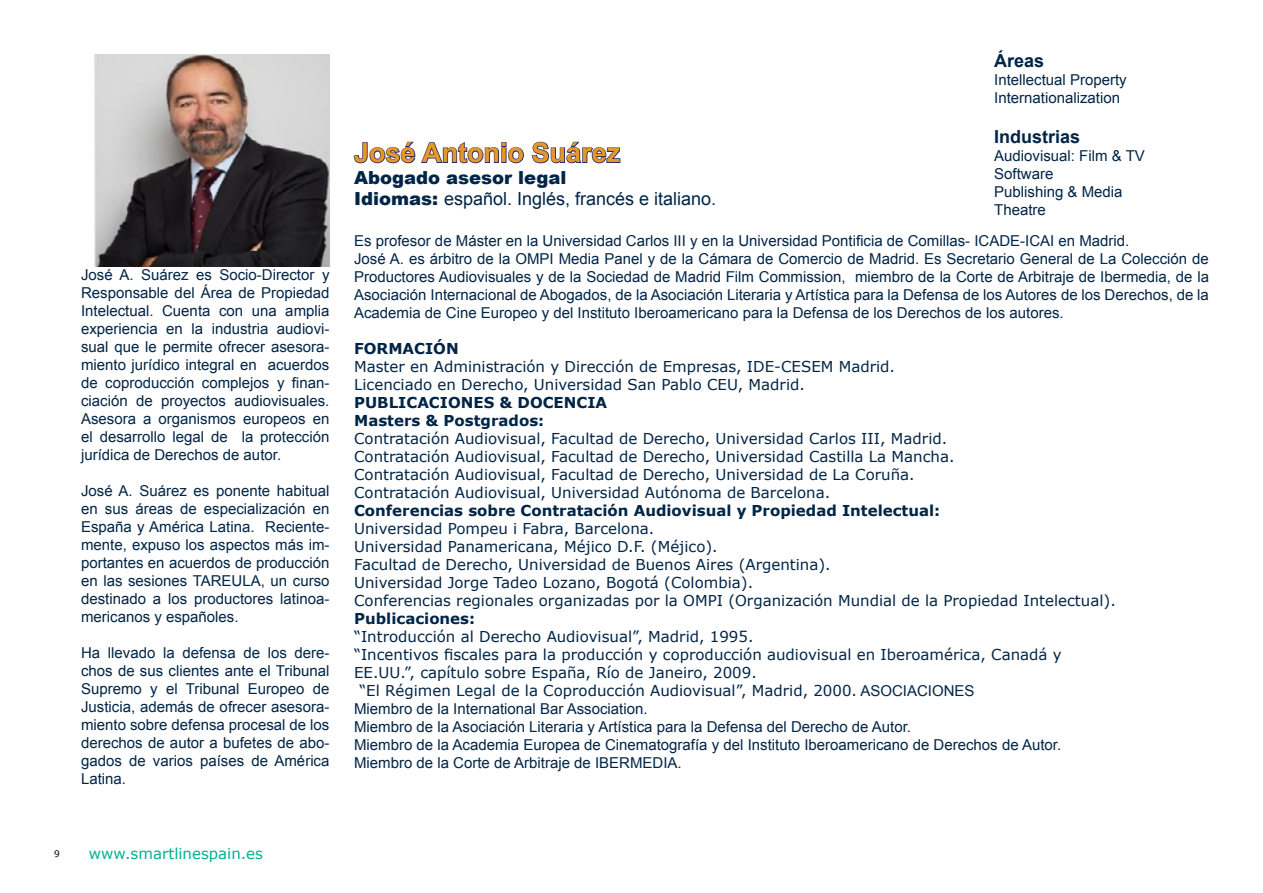
<style>
.page{position:relative;width:1263px;height:893px;background:#fff}
.page>*{position:absolute;margin:0;border:0;box-sizing:border-box;transform-origin:0 0}
.t1{font:700 27px "Arial";color:#e59825}
.t2{font:18px/21.6px "Arial";color:#002547}
.t3{font:700 18px "Arial";color:#002547}
.t4{font:15px/18px "Arial";color:#002547}
.t5{font:15px/18px "Verdana";color:#002547}
.t6{font:700 15px/18px "Verdana";color:#002547}
.t7{font:15px "Verdana";color:#00b290}
.t8{font:9px "Verdana";color:#000}
.s1{font-weight:900}
.s2{font-family:"Arial"}
</style>
<div class="page">
<svg style="left:353px;top:141px;width:171px;height:23px"></svg>
<svg style="left:531px;top:141px;width:90px;height:23px"></svg>
<img style="left:94px;top:54px;width:235px;height:212px">
<p class="t4" style="left:81px;top:266px;width:250px;text-align:justify">José A. Suárez es Socio-Director y Responsable del Área de Propiedad Intelectual. Cuenta con una amplia experiencia en la industria audiovi&shy;sual que le permite ofrecer asesora&shy;miento jurídico integral en acuerdos de coproducción complejos y finan&shy;ciación de proyectos audiovisuales.<br>Asesora a organismos europeos en el desarrollo legal de la protección jurídica de Derechos de autor.</p>
<p class="t4" style="left:81px;top:482px;width:250px;text-align:justify">José A. Suárez es ponente habitual en sus áreas de especialización en España y América Latina. Reciente&shy;mente, expuso los aspectos más im&shy;portantes en acuerdos de producción en las sesiones TAREULA, un curso destinado a los productores latinoa&shy;mericanos y españoles.</p>
<p class="t4" style="left:81px;top:644px;width:250px;text-align:justify">Ha llevado la defensa de los dere&shy;chos de sus clientes ante el Tribunal Supremo y el Tribunal Europeo de Justicia, además de ofrecer asesora&shy;miento sobre defensa procesal de los derechos de autor a bufetes de abo&shy;gados de varios países de América Latina.</p>
<h1 class="t1" style="left:354px;top:135px;width:268px">José Antonio Suárez</h1>
<p class="t2" style="left:354px;top:167px;width:364px"><span class="s1">Abogado asesor legal<br>Idiomas:</span> español. Inglés, francés e italiano.</p>
<p class="t3" style="left:994px;top:49px;width:52px">Áreas</p>
<p class="t4" style="left:994px;top:71px;width:134px">Intellectual Property<br>Internationalization</p>
<p class="t3" style="left:994px;top:124px;width:88px">Industrias</p>
<p class="t4" style="left:994px;top:147px;width:152px">Audiovisual: Film &amp; TV<br>Software<br>Publishing &amp; Media<br>Theatre</p>
<p class="t4" style="left:354px;top:232px;width:856px">Es profesor de Máster en la Universidad Carlos III y en la Universidad Pontificia de Comillas- ICADE-ICAI en Madrid.<br>José A. es árbitro de la OMPI Media Panel y de la Cámara de Comercio de Madrid. Es Secretario General de La Colección de Productores Audiovisuales y de la Sociedad de Madrid Film Commission, miembro de la Corte de Arbitraje de Ibermedia, de la Asociación Internacional de Abogados, de la Asociación Literaria y Artística para la Defensa de los Autores de los Derechos, de la Academia de Cine Europeo y del Instituto Iberoamericano para la Defensa de los Derechos de los autores.</p>
<p class="t6" style="left:354px;top:340px;width:106px">FORMACIÓN</p>
<p class="t5" style="left:354px;top:358px;width:542px">Master en Administración y Dirección de Empresas, IDE-CESEM Madrid.<br>Licenciado en Derecho, Universidad San Pablo CEU, Madrid.</p>
<p class="t6" style="left:354px;top:394px;width:255px">PUBLICACIONES &amp; DOCENCIA<br>Masters &amp; Postgrados:</p>
<p class="t5" style="left:354px;top:430px;width:602px">Contratación Audiovisual, Facultad de Derecho, Universidad Carlos III, Madrid.<br>Contratación Audiovisual, Facultad de Derecho, Universidad Castilla La Mancha.<br>Contratación Audiovisual, Facultad de Derecho, Universidad de La Coruña.<br>Contratación Audiovisual, Universidad Autónoma de Barcelona.</p>
<p class="t6" style="left:354px;top:502px;width:588px">Conferencias sobre Contratación Audiovisual y Propiedad Intelectual:</p>
<p class="t5" style="left:354px;top:520px;width:763px">Universidad Pompeu i Fabra, Barcelona.<br>Universidad Panamericana, Méjico D.F. (Méjico).<br>Facultad de Derecho, Universidad de Buenos Aires (Argentina).<br>Universidad Jorge Tadeo Lozano, Bogotá (Colombia).<br>Conferencias regionales organizadas por la OMPI (Organización Mundial de la Propiedad Intelectual).</p>
<p class="t6" style="left:354px;top:610px;width:123px">Publicaciones:</p>
<p class="t5" style="left:354px;top:628px;width:401px">“Introducción al Derecho Audiovisual”, Madrid, 1995.</p>
<p class="t5" style="left:354px;top:646px;width:709px">“Incentivos fiscales para la producción y coproducción audiovisual en Iberoamérica, Canadá y</p>
<p class="t5" style="left:354px;top:664px;width:404px">EE.UU.”, capítulo sobre España, Río de Janeiro, 2009.</p>
<p class="t5" style="left:359px;top:682px;width:617px">“El Régimen Legal de la Coproducción Audiovisual”, Madrid, 2000. <span class="s2">ASOCIACIONES</span></p>
<p class="t4" style="left:354px;top:700px;width:709px">Miembro de la International Bar Association.<br>Miembro de la Asociación Literaria y Artística para la Defensa del Derecho de Autor.<br>Miembro de la Academia Europea de Cinematografía y del Instituto Iberoamericano de Derechos de Autor.<br>Miembro de la Corte de Arbitraje de IBERMEDIA.</p>
<p class="t8" style="left:54px;top:848px;width:7px">9</p>
<p class="t7" style="left:89px;top:843px;width:176px">www.smartlinespain.es</p>
</div>
